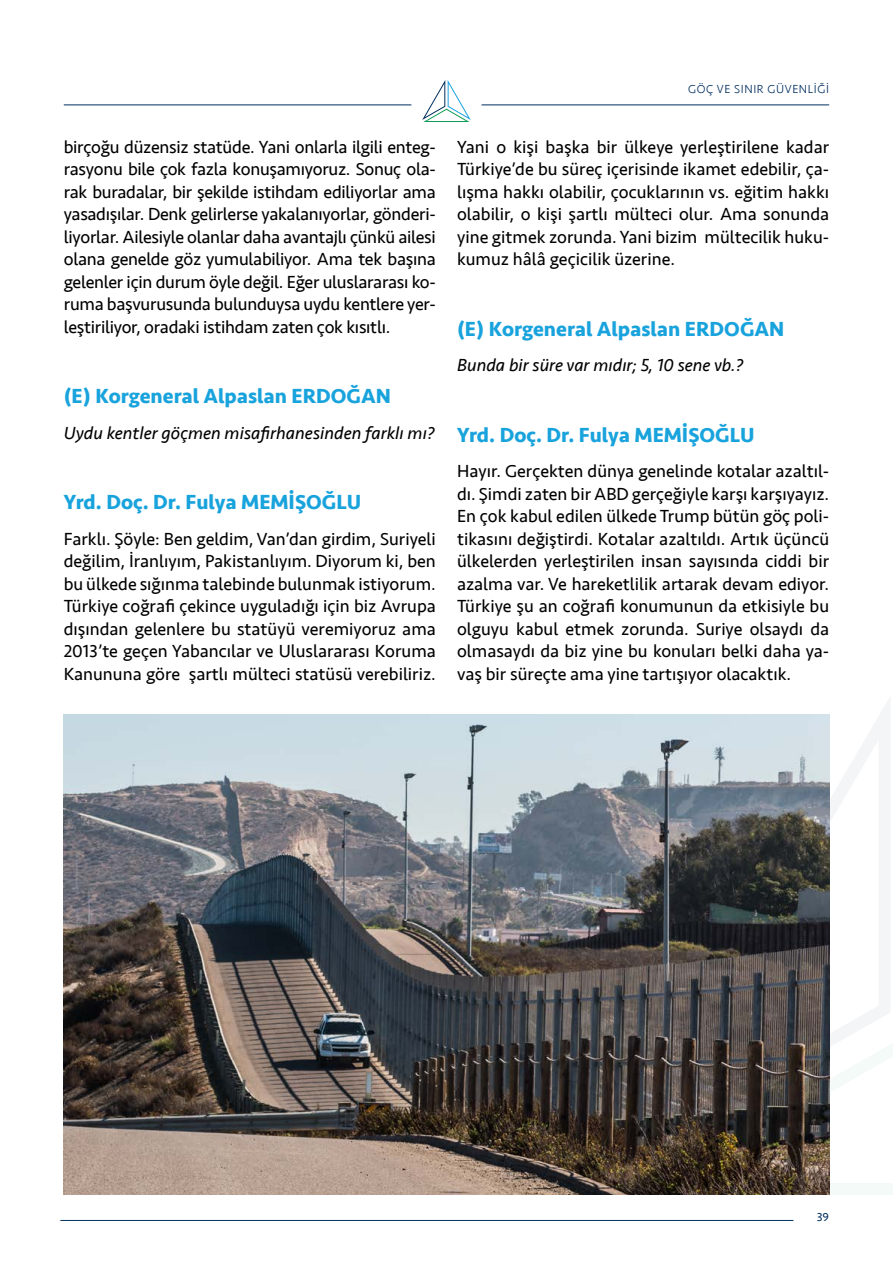
<style>
.page{position:relative;width:893px;height:1263px;background:#fff}
.page>*{position:absolute;margin:0;border:0;box-sizing:border-box;transform-origin:0 0}
.t1{font:700 21px "Seravek";color:#19a3dd}
.t2{font:18px/22.5px "Seravek";color:#000;text-align:justify}
.t3{font:italic 18px "Seravek";color:#000}
.t4{font:300 12px "Seravek";letter-spacing:.05em;color:#002f5e}
.t5{font:12px "Seravek";color:#002f5e}
</style>
<div class="page">
<hr style="left:64px;top:105px;width:347px;height:1px;background:#002f5e">
<hr style="left:60px;top:1220px;width:733px;height:1px;background:#002f5e">
<hr style="left:482px;top:105px;width:347px;height:1px;background:#002f5e">
<svg style="left:422px;top:80px;width:49px;height:42px"></svg>
<svg style="left:829px;top:1044px;width:64px;height:151px"></svg>
<svg style="left:829px;top:698px;width:62px;height:473px"></svg>
<img style="left:64px;top:714px;width:765px;height:481px">
<p class="t2" style="left:64px;top:135px;width:374px">birçoğu düzensiz statüde. Yani onlarla ilgili enteg&shy;rasyonu bile çok fazla konuşamıyoruz. Sonuç ola&shy;rak buradalar, bir şekilde istihdam ediliyorlar ama yasadışılar. Denk gelirlerse yakalanıyorlar, gönderi&shy;liyorlar. Ailesiyle olanlar daha avantajlı çünkü ailesi olana genelde göz yumulabiliyor. Ama tek başına gelenler için durum öyle değil. Eğer uluslararası ko&shy;ruma başvurusunda bulunduysa uydu kentlere yer&shy;leştiriliyor, oradaki istihdam zaten çok kısıtlı.</p>
<p class="t1" style="left:64px;top:380px;width:329px">(E) Korgeneral Alpaslan ERDOĞAN</p>
<p class="t3" style="left:64px;top:418px;width:372px">Uydu kentler göçmen misafirhanesinden farklı mı?</p>
<p class="t1" style="left:64px;top:485px;width:299px">Yrd. Doç. Dr. Fulya MEMİŞOĞLU</p>
<p class="t2" style="left:64px;top:527px;width:374px">Farklı. Şöyle: Ben geldim, Van’dan girdim, Suriyeli değilim, İranlıyım, Pakistanlıyım. Diyorum ki, ben bu ülkede sığınma talebinde bulunmak istiyorum.<br>Türkiye coğrafi çekince uyguladığı için biz Avrupa dışından gelenlere bu statüyü veremiyoruz ama 2013’te geçen Yabancılar ve Uluslararası Koruma Kanununa göre şartlı mülteci statüsü verebiliriz.</p>
<p class="t4" style="left:688px;top:82px;width:142px">GÖÇ VE SINIR GÜVENLİĞİ</p>
<p class="t2" style="left:457px;top:135px;width:374px">Yani o kişi başka bir ülkeye yerleştirilene kadar Türkiye’de bu süreç içerisinde ikamet edebilir, ça&shy;lışma hakkı olabilir, çocuklarının vs. eğitim hakkı olabilir, o kişi şartlı mülteci olur. Ama sonunda yine gitmek zorunda. Yani bizim mültecilik huku&shy;kumuz hâlâ geçicilik üzerine.</p>
<p class="t1" style="left:457px;top:312px;width:329px">(E) Korgeneral Alpaslan ERDOĞAN</p>
<p class="t3" style="left:457px;top:351px;width:287px">Bunda bir süre var mıdır; 5, 10 sene vb.?</p>
<p class="t1" style="left:457px;top:418px;width:299px">Yrd. Doç. Dr. Fulya MEMİŞOĞLU</p>
<p class="t2" style="left:457px;top:460px;width:374px">Hayır. Gerçekten dünya genelinde kotalar azaltıl&shy;dı. Şimdi zaten bir ABD gerçeğiyle karşı karşıyayız.<br>En çok kabul edilen ülkede Trump bütün göç poli&shy;tikasını değiştirdi. Kotalar azaltıldı. Artık üçüncü ülkelerden yerleştirilen insan sayısında ciddi bir azalma var. Ve hareketlilik artarak devam ediyor.<br>Türkiye şu an coğrafi konumunun da etkisiyle bu olguyu kabul etmek zorunda. Suriye olsaydı da olmasaydı da biz yine bu konuları belki daha ya&shy;vaş bir süreçte ama yine tartışıyor olacaktık.</p>
<p class="t5" style="left:817px;top:1207px;width:14px">39</p>
</div>
